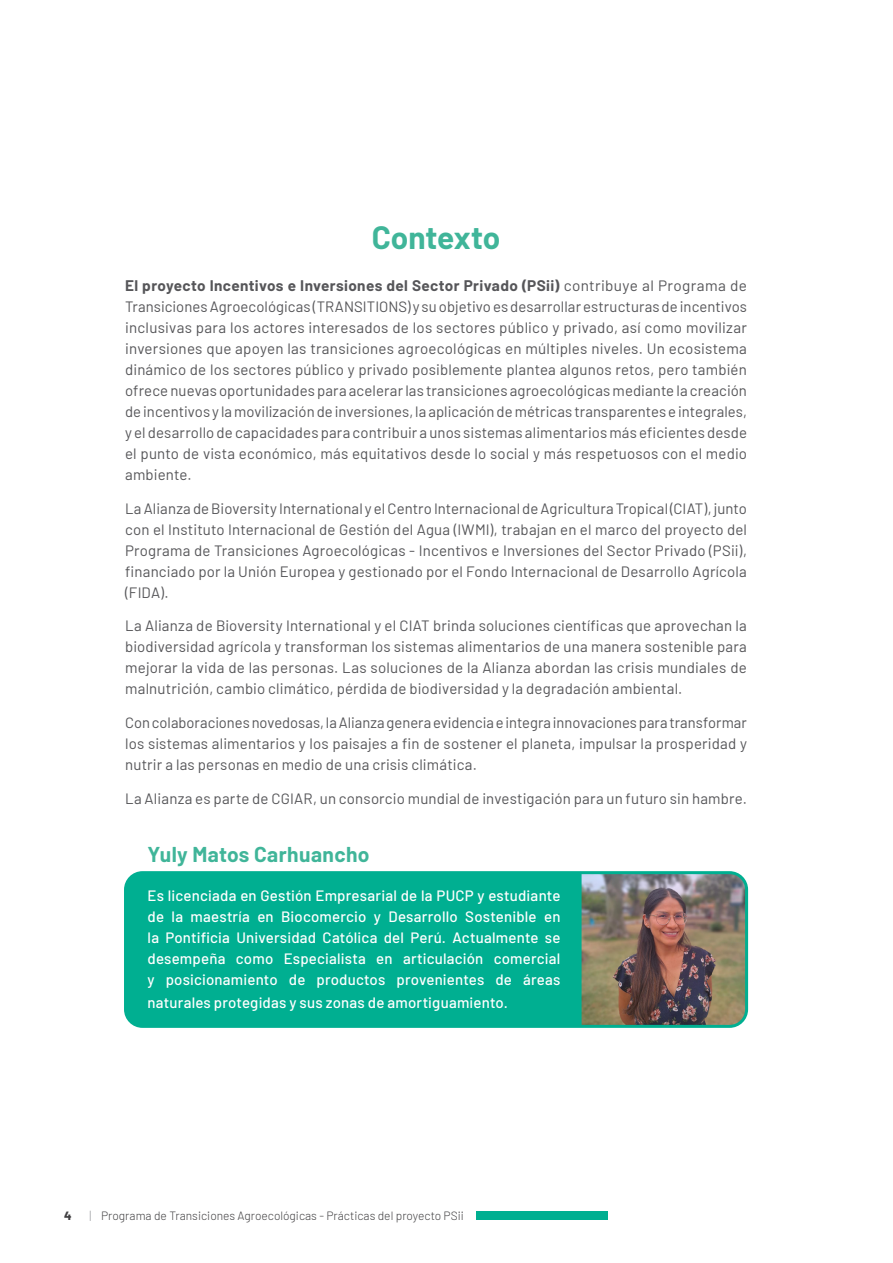
<style>
.page{position:relative;width:893px;height:1263px;background:#fff}
.page>*{position:absolute;margin:0;border:0;box-sizing:border-box;transform-origin:0 0}
.t1{font:700 31.5px "Barlow";color:#40b599}
.t2{font:700 21px "Barlow";letter-spacing:.015em;color:#40b599}
.t3{font:15px/21px "Barlow";letter-spacing:.01em;color:#565659;text-align:justify}
.t4{font:500 15px/21px "Barlow";letter-spacing:.01em;color:#fff;text-align:justify}
.t5{font:300 12px "Barlow";color:#414042}
.t6{font:800 12px "Barlow";color:#414042}
.s1{font-weight:700}
.s2{color:#939598}
</style>
<div class="page">
<div style="left:477px;top:1211px;width:131px;height:8px;background:#00af91"></div>
<div style="left:126px;top:873px;width:621px;height:153px;background:#00af91;border-radius:17px"></div>
<img style="left:582px;top:875px;width:162px;height:149px">
<div style="left:124px;top:871px;width:624px;height:157px;border:3px solid #00af91;border-radius:17px"></div>
<h1 class="t1" style="left:372px;top:214px;width:130px">Contexto</h1>
<p class="t3" style="left:125px;top:274px;width:623px"><span class="s1">El proyecto Incentivos e Inversiones del Sector Privado (PSii)</span> contribuye al Programa de Transiciones Agroecológicas (TRANSITIONS) y su objetivo es desarrollar estructuras de incentivos inclusivas para los actores interesados de los sectores público y privado, así como movilizar inversiones que apoyen las transiciones agroecológicas en múltiples niveles. Un ecosistema dinámico de los sectores público y privado posiblemente plantea algunos retos, pero también ofrece nuevas oportunidades para acelerar las transiciones agroecológicas mediante la creación de incentivos y la movilización de inversiones, la aplicación de métricas transparentes e integrales, y el desarrollo de capacidades para contribuir a unos sistemas alimentarios más eficientes desde el punto de vista económico, más equitativos desde lo social y más respetuosos con el medio ambiente.</p>
<p class="t3" style="left:125px;top:496px;width:623px">La Alianza de Bioversity International y el Centro Internacional de Agricultura Tropical (CIAT), junto con el Instituto Internacional de Gestión del Agua (IWMI), trabajan en el marco del proyecto del Programa de Transiciones Agroecológicas - Incentivos e Inversiones del Sector Privado (PSii), financiado por la Unión Europea y gestionado por el Fondo Internacional de Desarrollo Agrícola (FIDA).</p>
<p class="t3" style="left:125px;top:614px;width:623px">La Alianza de Bioversity International y el CIAT brinda soluciones científicas que aprovechan la biodiversidad agrícola y transforman los sistemas alimentarios de una manera sostenible para mejorar la vida de las personas. Las soluciones de la Alianza abordan las crisis mundiales de malnutrición, cambio climático, pérdida de biodiversidad y la degradación ambiental.</p>
<p class="t3" style="left:125px;top:711px;width:623px">Con colaboraciones novedosas, la Alianza genera evidencia e integra innovaciones para transformar los sistemas alimentarios y los paisajes a fin de sostener el planeta, impulsar la prosperidad y nutrir a las personas en medio de una crisis climática.</p>
<p class="t3" style="left:125px;top:787px;width:623px">La Alianza es parte de CGIAR, un consorcio mundial de investigación para un futuro sin hambre.</p>
<h2 class="t2" style="left:148px;top:839px;width:224px">Yuly Matos Carhuancho</h2>
<p class="t4" style="left:148px;top:884px;width:414px">Es licenciada en Gestión Empresarial de la PUCP y estudiante de la maestría en Biocomercio y Desarrollo Sostenible en la Pontificia Universidad Católica del Perú. Actualmente se desempeña como Especialista en articulación comercial y posicionamiento de productos provenientes de áreas</p>
<p class="t4" style="left:148px;top:991px;width:362px">naturales protegidas y sus zonas de amortiguamiento.</p>
<p class="t6" style="left:64px;top:1206px;width:9px">4</p>
<p class="t5" style="left:90px;top:1206px;width:376px"><span class="s2">|</span> Programa de Transiciones Agroecológicas - Prácticas del proyecto PSii</p>
</div>
